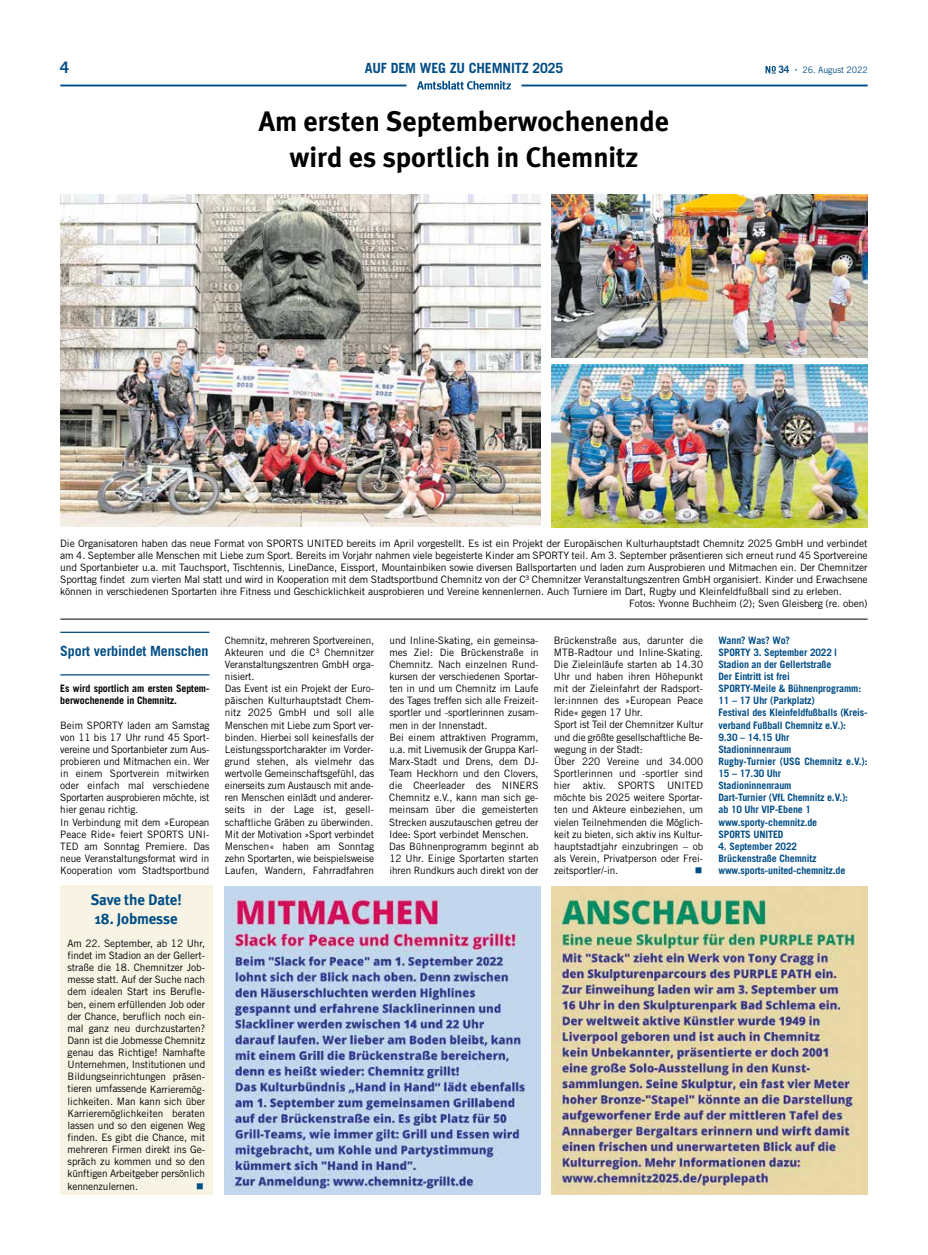
<style>
.page{position:relative;width:928px;height:1255px;background:#fff}
.page>*{position:absolute;margin:0;border:0;box-sizing:border-box;transform-origin:0 0}
.t1{font:700 28.12px/35.8px "Meta Plus";color:#000;text-align:center}
.t2{font:700 16px "Trade Gothic LT Std";color:#004d85}
.t3{font:700 15.38px "Meta Plus";letter-spacing:-.01em;color:#004d85}
.t4{font:700 14px "Trade Gothic LT Std";letter-spacing:-.01em;color:#004d85}
.t5{font:10.25px/12.1px "Trade Gothic LT Std";letter-spacing:-.01em;color:#000}
.t6{font:700 10.25px/12.1px "Trade Gothic LT Std";letter-spacing:-.01em;color:#004d85}
.t7{font:700 10.25px/12.1px "Trade Gothic LT Std";letter-spacing:-.01em;color:#000}
.t8{font:10.25px "Wingdings";color:#004d85}
.t9{font:8.88px "Trade Gothic LT Std";letter-spacing:-.01em;color:#004d85}
</style>
<div class="page">
<hr style="left:60px;top:85px;width:346px;height:1px;background:#004d85">
<hr style="left:521px;top:85px;width:346px;height:1px;background:#004d85">
<svg style="left:765px;top:66px;width:10px;height:8px"></svg>
<svg style="left:417px;top:81px;width:94px;height:9px"></svg>
<hr style="left:60px;top:631px;width:149px;height:2px;background:#004d85">
<hr style="left:60px;top:674px;width:149px;height:1px;background:#004d85">
<img style="left:60px;top:195px;width:480px;height:331px">
<hr style="left:60px;top:618px;width:807px;height:1px;background:#000">
<img style="left:551px;top:195px;width:316px;height:162px">
<img style="left:551px;top:364px;width:316px;height:163px">
<img style="left:224px;top:886px;width:316px;height:308px">
<img style="left:551px;top:886px;width:316px;height:308px">
<div style="left:60px;top:885px;width:152px;height:309px;background:#f7f4e5"></div>
<h2 class="t2" style="left:60px;top:58px;width:10px">4</h2>
<h3 class="t4" style="left:365px;top:60px;width:200px">AUF DEM WEG ZU CHEMNITZ 2025</h3>
<p class="t6" style="left:778px;top:63px;width:13px">34</p>
<p class="t9" style="left:802px;top:65px;width:67px">26. August 2022</p>
<h1 class="t1" style="left:259px;top:103px;width:412px">Am ersten Septemberwochenende wird es sportlich in Chemnitz</h1>
<p class="t5" style="left:60px;top:536px;width:808px">Die Organisatoren haben das neue Format von SPORTS UNITED bereits im April vorgestellt. Es ist ein Projekt der Europäischen Kulturhauptstadt Chemnitz 2025 GmbH und verbindet</p>
<p class="t5" style="left:60px;top:549px;width:808px">am 4. September alle Menschen mit Liebe zum Sport. Bereits im Vorjahr nahmen viele begeisterte Kinder am SPORTY teil. Am 3. September präsentieren sich erneut rund 45 Sportvereine</p>
<p class="t5" style="left:60px;top:561px;width:808px">und Sportanbieter u.a. mit Tauchsport, Tischtennis, LineDance, Eissport, Mountainbiken sowie diversen Ballsportarten und laden zum Ausprobieren und Mitmachen ein. Der Chemnitzer</p>
<p class="t5" style="left:60px;top:573px;width:808px">Sporttag findet zum vierten Mal statt und wird in Kooperation mit dem Stadtsportbund Chemnitz von der C³ Chemnitzer Veranstaltungszentren GmbH organisiert. Kinder und Erwachsene</p>
<p class="t5" style="left:60px;top:585px;width:782px">können in verschiedenen Sportarten ihre Fitness und Geschicklichkeit ausprobieren und Vereine kennenlernen. Auch Turniere im Dart, Rugby und Kleinfeldfußball sind zu erleben.</p>
<p class="t5" style="left:629px;top:597px;width:240px">Fotos: Yvonne Buchheim (2); Sven Gleisberg (re. oben)</p>
<h3 class="t4" style="left:60px;top:642px;width:150px">Sport verbindet Menschen</h3>
<p class="t7" style="left:60px;top:682px;width:150px">Es wird sportlich am ersten Septem&shy;berwochenende in Chemnitz.</p>
<p class="t5" style="left:60px;top:718px;width:151px">Beim SPORTY laden am Samstag von 11 bis 17 Uhr rund 45 Sport&shy;vereine und Sportanbieter zum Aus&shy;probieren und Mitmachen ein. Wer in einem Sportverein mitwirken oder einfach mal verschiedene<br>Sportarten ausprobieren möchte, ist hier genau richtig.<br>In Verbindung mit dem »European<br>Peace Ride« feiert SPORTS UNI-<br>TED am Sonntag Premiere. Das neue Veranstaltungsformat wird in<br>Kooperation vom Stadtsportbund</p>
<h3 class="t3" style="left:91px;top:891px;width:93px">Save the Date!</h3>
<h3 class="t3" style="left:95px;top:909px;width:84px">18. Jobmesse</h3>
<p class="t5" style="left:67px;top:937px;width:139px;text-align:justify">Am 22. September, ab 12 Uhr, findet im Stadion an der Gellert&shy;straße die 18. Chemnitzer Job&shy;messe statt. Auf der Suche nach dem idealen Start ins Berufle&shy;ben, einem erfüllenden Job oder der Chance, beruflich noch ein&shy;mal ganz neu durchzustarten?<br>Dann ist die Jobmesse Chemnitz genau das Richtige! Namhafte Unternehmen, Institutionen und Bildungseinrichtungen präsen&shy;tieren umfassende Karrieremög&shy;lichkeiten. Man kann sich über Karrieremöglichkeiten beraten lassen und so den eigenen Weg finden. Es gibt die Chance, mit mehreren Firmen direkt ins Ge&shy;spräch zu kommen und so den künftigen Arbeitgeber persönlich kennenzulernen.</p>
<p class="t8" style="left:196px;top:1180px;width:9px">■</p>
<p class="t5" style="left:225px;top:633px;width:151px">Chemnitz, mehreren Sportvereinen,<br>Akteuren und die C³ Chemnitzer<br>Veranstaltungszentren GmbH orga&shy;nisiert.<br>Das Event ist ein Projekt der Euro&shy;päischen Kulturhauptstadt Chem&shy;nitz 2025 GmbH und soll alle<br>Menschen mit Liebe zum Sport ver&shy;binden. Hierbei soll keinesfalls der<br>Leistungssportcharakter im Vorder&shy;grund stehen, als vielmehr das wertvolle Gemeinschaftsgefühl, das einerseits zum Austausch mit ande&shy;ren Menschen einlädt und anderer&shy;seits in der Lage ist, gesell&shy;schaftliche Gräben zu überwinden.<br>Mit der Motivation »Sport verbindet<br>Menschen« haben am Sonntag zehn Sportarten, wie beispielsweise<br>Laufen, Wandern, Fahrradfahren</p>
<p class="t5" style="left:389px;top:633px;width:151px">und Inline-Skating, ein gemeinsa&shy;mes Ziel: Die Brückenstraße in<br>Chemnitz. Nach einzelnen Rund&shy;kursen der verschiedenen Sportar&shy;ten in und um Chemnitz im Laufe des Tages treffen sich alle Freizeit&shy;sportler und -sportlerinnen zusam&shy;men in der Innenstadt.<br>Bei einem attraktiven Programm, u.a. mit Livemusik der Gruppa Karl-<br>Marx-Stadt und Drens, dem DJ-<br>Team Heckhorn und den Clovers, die Cheerleader des NINERS<br>Chemnitz e.V., kann man sich ge&shy;meinsam über die gemeisterten<br>Strecken auszutauschen getreu der<br>Idee: Sport verbindet Menschen.<br>Das Bühnenprogramm beginnt ab<br>12 Uhr. Einige Sportarten starten ihren Rundkurs auch direkt von der</p>
<p class="t5" style="left:554px;top:633px;width:151px">Brückenstraße aus, darunter die<br>MTB-Radtour und Inline-Skating.<br>Die Zieleinläufe starten ab 14.30<br>Uhr und haben ihren Höhepunkt mit der Zieleinfahrt der Radsport&shy;ler:innnen des »European Peace<br>Ride« gegen 17 Uhr.<br>Sport ist Teil der Chemnitzer Kultur und die größte gesellschaftliche Be&shy;wegung in der Stadt:<br>Über 220 Vereine und 34.000<br>Sportlerinnen und -sportler sind hier aktiv. SPORTS UNITED möchte bis 2025 weitere Sportar&shy;ten und Akteure einbeziehen, um vielen Teilnehmenden die Möglich&shy;keit zu bieten, sich aktiv ins Kultur&shy;hauptstadtjahr einzubringen – ob als Verein, Privatperson oder Frei&shy;zeitsportler/-in.</p>
<p class="t8" style="left:694px;top:864px;width:9px">■</p>
<p class="t6" style="left:718px;top:633px;width:151px">Wann? Was? Wo?<br>SPORTY 3. September 2022 |<br>Stadion an der Gellertstraße<br>Der Eintritt ist frei<br>SPORTY-Meile &amp; Bühnenprogramm:<br>11 – 17 Uhr (Parkplatz)<br>Festival des Kleinfeldfußballs (Kreis&shy;verband Fußball Chemnitz e.V.):<br>9.30 – 14.15 Uhr<br>Stadioninnenraum<br>Rugby-Turnier (USG Chemnitz e.V.):<br>15 – 17.30 Uhr<br>Stadioninnenraum<br>Dart-Turnier (VfL Chemnitz e.V.):<br>ab 10 Uhr VIP-Ebene 1 www.sporty-chemnitz.de<br>SPORTS UNITED</p>
<p class="t6" style="left:718px;top:840px;width:128px">4. September 2022<br>Brückenstraße Chemnitz www.sports-united-chemnitz.de</p>
</div>
